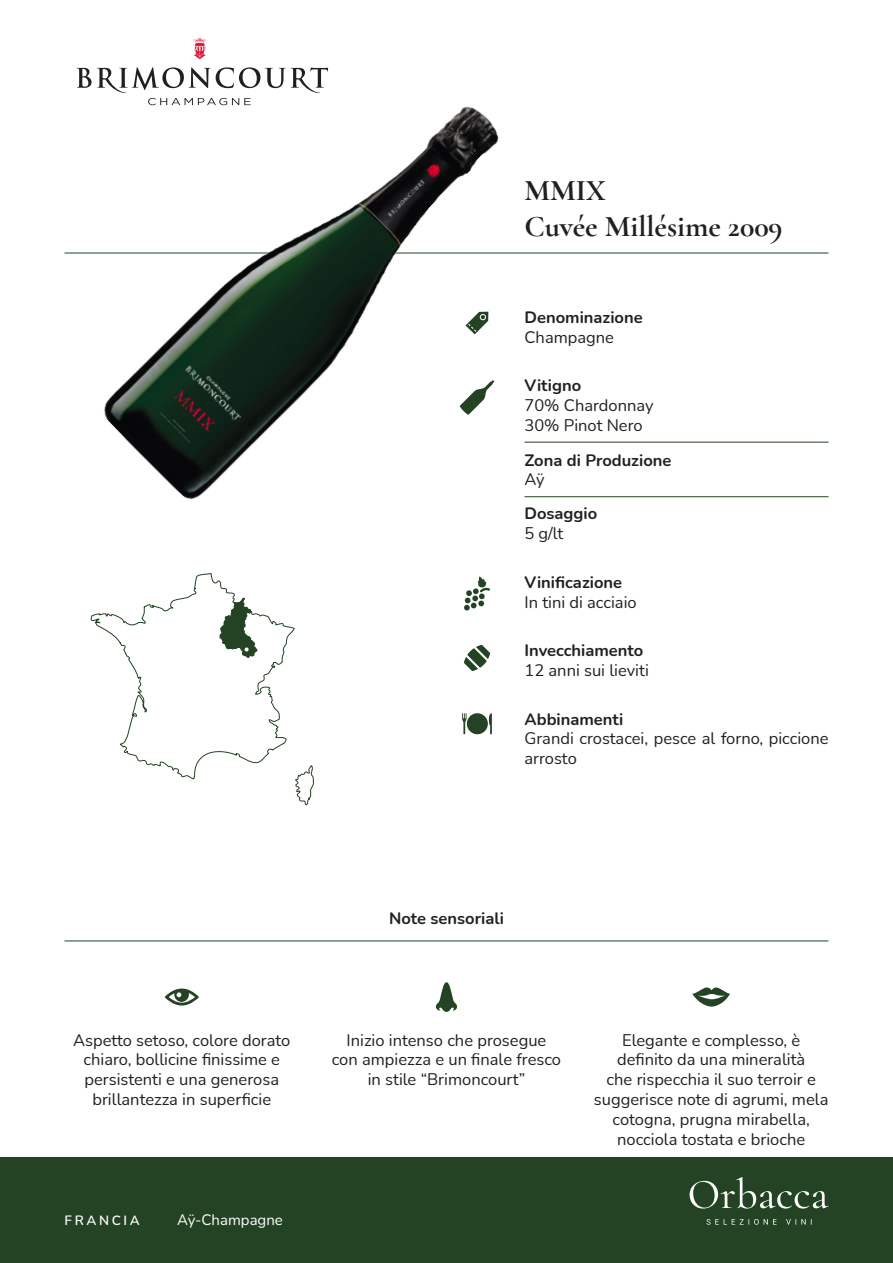
<style>
.page{position:relative;width:893px;height:1263px;background:#fff}
.page>*{position:absolute;margin:0;border:0;box-sizing:border-box;transform-origin:0 0}
.t1{font:700 30px "Cormorant Garamond";color:#231f20}
.t2{font:16.5px/19.8px "Nunito";color:#231f20;text-align:center}
.t3{font:700 16.5px "Nunito";color:#231f20}
.t4{font:15px "Nunito";color:#fff}
.t5{font:600 13.5px "Nunito";letter-spacing:.2em;color:#fff}
</style>
<div class="page">
<svg style="left:90px;top:573px;width:224px;height:233px"></svg>
<svg style="left:193px;top:38px;width:14px;height:6px"></svg>
<div style="left:0;top:1158px;width:893px;height:105px;background:#234324"></div>
<hr style="left:65px;top:253px;width:763px;height:1px;background:#234324">
<hr style="left:64px;top:941px;width:764px;height:1px;background:#234324">
<svg style="left:690px;top:1177px;width:138px;height:31px"></svg>
<svg style="left:706px;top:1219px;width:106px;height:6px"></svg>
<svg style="left:435px;top:982px;width:23px;height:30px"></svg>
<svg style="left:692px;top:987px;width:38px;height:20px"></svg>
<svg style="left:165px;top:988px;width:34px;height:17px"></svg>
<svg style="left:464px;top:576px;width:26px;height:34px"></svg>
<svg style="left:464px;top:645px;width:26px;height:26px"></svg>
<svg style="left:462px;top:713px;width:30px;height:21px"></svg>
<hr style="left:524px;top:442px;width:304px;height:1px;background:#234324">
<hr style="left:524px;top:496px;width:304px;height:1px;background:#234324">
<img style="left:71px;top:44px;width:480px;height:456px">
<p class="t1" style="left:524px;top:172px;width:83px">MMIX</p>
<p class="t1" style="left:524px;top:208px;width:260px">Cuvée Millésime 2009</p>
<p class="t3" style="left:524px;top:306px;width:120px">Denominazione</p>
<p class="t2" style="left:524px;top:327px;width:91px">Champagne</p>
<p class="t3" style="left:524px;top:374px;width:58px">Vitigno</p>
<p class="t2" style="left:524px;top:395px;width:131px">70% Chardonnay</p>
<p class="t2" style="left:524px;top:415px;width:120px">30% Pinot Nero</p>
<p class="t3" style="left:524px;top:448px;width:148px">Zona di Produzione</p>
<p class="t2" style="left:524px;top:469px;width:22px">Aÿ</p>
<p class="t3" style="left:524px;top:502px;width:74px">Dosaggio</p>
<p class="t2" style="left:524px;top:523px;width:40px">5 g/lt</p>
<p class="t3" style="left:524px;top:570px;width:99px">Vinificazione</p>
<p class="t2" style="left:524px;top:591px;width:114px">In tini di acciaio</p>
<p class="t3" style="left:524px;top:639px;width:120px">Invecchiamento</p>
<p class="t2" style="left:524px;top:660px;width:126px">12 anni sui lieviti</p>
<p class="t3" style="left:524px;top:707px;width:100px">Abbinamenti</p>
<p class="t2" style="left:524px;top:728px;width:306px;text-align:left">Grandi crostacei, pesce al forno, piccione arrosto</p>
<p class="t3" style="left:389px;top:907px;width:116px">Note sensoriali</p>
<p class="t2" style="left:73px;top:1029px;width:218px">Aspetto setoso, colore dorato chiaro, bollicine finissime e persistenti e una generosa brillantezza in superficie</p>
<p class="t2" style="left:594px;top:1029px;width:236px">Elegante e complesso, è definito da una mineralità<br>che rispecchia il suo terroir e suggerisce note di agrumi, mela cotogna, prugna mirabella, nocciola tostata e brioche</p>
<p class="t2" style="left:347px;top:1029px;width:201px">Inizio intenso che prosegue</p>
<p class="t2" style="left:332px;top:1049px;width:231px">con ampiezza e un finale fresco in stile “Brimoncourt”</p>
<p class="t5" style="left:65px;top:1210px;width:77px">FRANCIA</p>
<p class="t4" style="left:177px;top:1209px;width:107px">Aÿ-Champagne</p>
</div>
